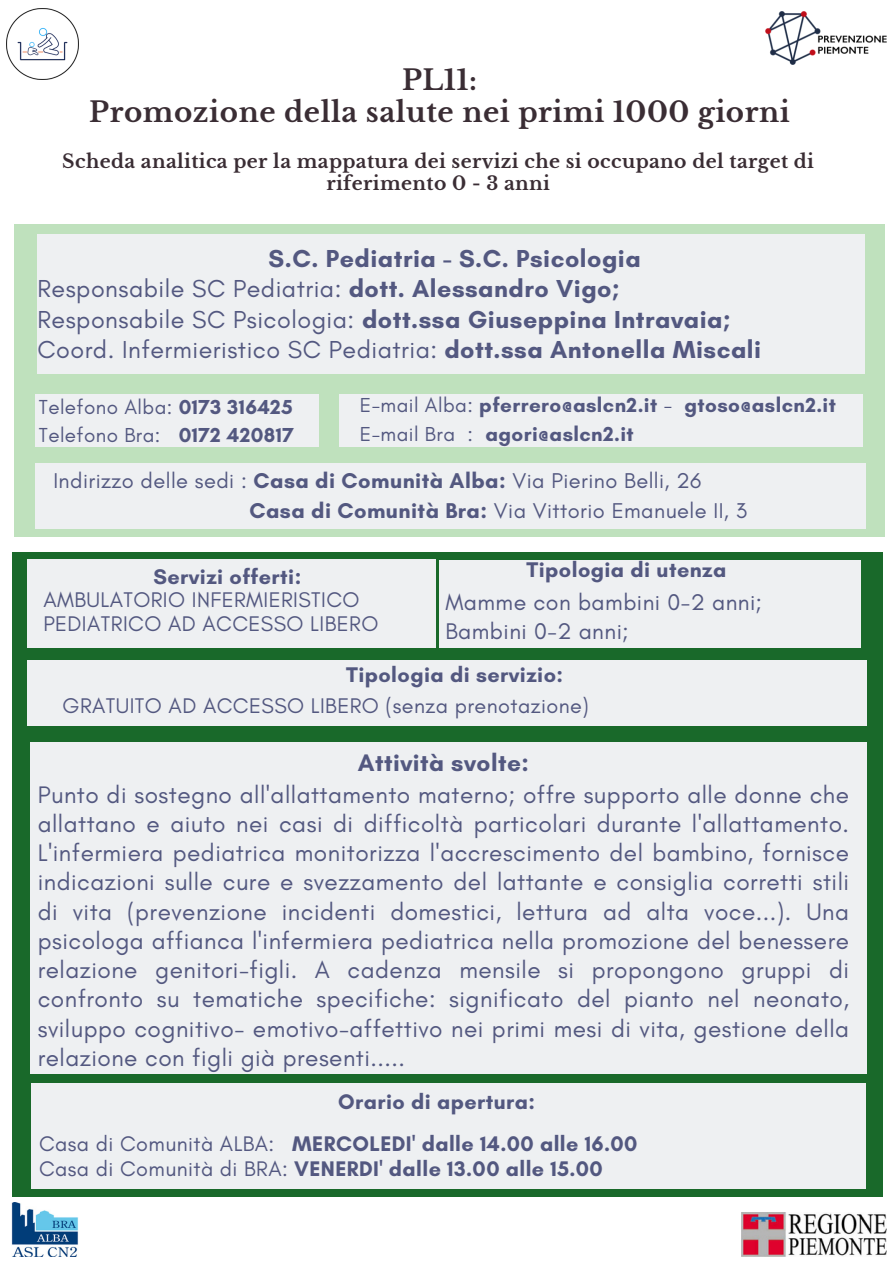
<style>
.page{position:relative;width:893px;height:1264px;background:#fff}
.page>*{position:absolute;margin:0;border:0;box-sizing:border-box;transform-origin:0 0}
.t1{font:700 27.75px "Libre Baskerville";letter-spacing:.02em;color:#3a2d34}
.t2{font:25.05px "Glacial Indifference";letter-spacing:.02em;color:#535880}
.t3{font:700 25.05px "Glacial Indifference";letter-spacing:.02em;color:#535880}
.t4{font:24.45px/29.2px "Glacial Indifference";letter-spacing:.02em;color:#535880;text-align:justify}
.t5{font:700 24.45px "Glacial Indifference";letter-spacing:.02em;color:#535880}
.t6{font:23.1px/29.2px "Glacial Indifference";letter-spacing:.02em;color:#535880}
.t7{font:21.75px "Glacial Indifference";letter-spacing:.02em;color:#535880}
.t8{font:21.6px/23.5px "Glacial Indifference";letter-spacing:.02em;color:#535880}
.t9{font:700 21.6px "Glacial Indifference";letter-spacing:.02em;color:#535880}
.t10{font:700 21.45px "Glacial Indifference";letter-spacing:.02em;color:#535880}
.t11{font:700 20.55px "Glacial Indifference";letter-spacing:.02em;color:#535880}
.t12{font:20.55px "Glacial Indifference";letter-spacing:.02em;color:#535880}
.t13{font:700 18.75px/21.3px "Libre Baskerville";letter-spacing:.02em;color:#3a2d34;text-align:center}
.s1{font-weight:700}
.s2{font-weight:400}
</style>
<div class="page">
<img style="left:765px;top:11px;width:122px;height:54px">
<div style="left:14px;top:224px;width:870px;height:312px;background:#bfe1bd"></div>
<div style="left:37px;top:234px;width:827px;height:140px;background:#eef0f2"></div>
<div style="left:36px;top:394px;width:283px;height:53px;background:#eef0f2"></div>
<div style="left:36px;top:463px;width:829px;height:65px;background:#eef0f2"></div>
<div style="left:12px;top:552px;width:870px;height:644px;background:#19692a"></div>
<div style="left:28px;top:559px;width:408px;height:89px;background:#eef0f2"></div>
<div style="left:30px;top:742px;width:836px;height:331px;background:#eef0f2"></div>
<div style="left:31px;top:1082px;width:834px;height:106px;background:#eef0f2"></div>
<img style="left:12px;top:1202px;width:66px;height:54px">
<div style="left:28px;top:660px;width:838px;height:65px;background:#eef0f2"></div>
<div style="left:439px;top:560px;width:422px;height:88px;background:#eef0f2"></div>
<div style="left:339px;top:394px;width:522px;height:53px;background:#eef0f2"></div>
<img style="left:7px;top:8px;width:72px;height:72px">
<img style="left:741px;top:1212px;width:145px;height:44px">
<p class="t1" style="left:402px;top:63px;width:77px">PL11:</p>
<p class="t1" style="left:89px;top:95px;width:702px">Promozione della salute nei primi 1000 giorni</p>
<p class="t13" style="left:62px;top:151px;width:753px">Scheda analitica per la mappatura dei servizi che si occupano del target di riferimento 0 - 3 anni</p>
<p class="t3" style="left:268px;top:243px;width:373px">S.C. Pediatria - S.C. Psicologia</p>
<p class="t2" style="left:37px;top:273px;width:583px">Responsabile SC Pediatria: <span class="s1">dott. Alessandro Vigo;</span></p>
<p class="t3" style="left:37px;top:304px;width:694px"><span class="s2">Responsabile SC Psicologia:</span> dott.ssa Giuseppina Intravaia;</p>
<p class="t2" style="left:37px;top:334px;width:725px">Coord. Infermieristico SC Pediatria: <span class="s1">dott.ssa Antonella Miscali</span></p>
<p class="t12" style="left:39px;top:394px;width:255px">Telefono Alba: <span class="s1">0173 316425</span></p>
<p class="t12" style="left:39px;top:422px;width:256px">Telefono Bra: <span class="s1">0172 420817</span></p>
<p class="t7" style="left:53px;top:467px;width:649px">Indirizzo delle sedi : <span class="s1">Casa di Comunità Alba:</span> Via Pierino Belli, 26</p>
<p class="t7" style="left:249px;top:498px;width:499px"><span class="s1">Casa di Comunità Bra:</span> Via Vittorio Emanuele II, 3</p>
<p class="t11" style="left:360px;top:393px;width:477px"><span class="s2">E-mail Alba:</span> pferrero@aslcn2.it <span class="s2">-</span> gtoso@aslcn2.it</p>
<p class="t11" style="left:360px;top:421px;width:275px"><span class="s2">E-mail Bra :</span> agori@aslcn2.it</p>
<p class="t9" style="left:153px;top:564px;width:149px">Servizi offerti:</p>
<p class="t8" style="left:43px;top:587px;width:336px">AMBULATORIO INFERMIERISTICO<br>PEDIATRICO AD ACCESSO LIBERO</p>
<p class="t9" style="left:526px;top:556px;width:201px">Tipologia di utenza</p>
<p class="t6" style="left:445px;top:587px;width:318px">Mamme con bambini 0-2 anni;<br>Bambini 0-2 anni;</p>
<p class="t9" style="left:346px;top:661px;width:218px">Tipologia di servizio:</p>
<p class="t8" style="left:62px;top:694px;width:528px">GRATUITO AD ACCESSO LIBERO (senza prenotazione)</p>
<p class="t5" style="left:358px;top:748px;width:173px">Attività svolte:</p>
<p class="t4" style="left:38px;top:779px;width:812px">Punto di sostegno all'allattamento materno; offre supporto alle donne che allattano e aiuto nei casi di difficoltà particolari durante l'allattamento.<br>L'infermiera pediatrica monitorizza l'accrescimento del bambino, fornisce indicazioni sulle cure e svezzamento del lattante e consiglia corretti stili di vita (prevenzione incidenti domestici, lettura ad alta voce...). Una psicologa affianca l'infermiera pediatrica nella promozione del benessere relazione genitori-figli. A cadenza mensile si propongono gruppi di confronto su tematiche specifiche: significato del pianto nel neonato, sviluppo cognitivo- emotivo-affettivo nei primi mesi di vita, gestione della relazione con figli già presenti.....</p>
<p class="t10" style="left:338px;top:1088px;width:198px">Orario di apertura:</p>
<p class="t10" style="left:39px;top:1130px;width:600px"><span class="s2">Casa di Comunità ALBA:</span> MERCOLEDI' dalle 14.00 alle 16.00</p>
<p class="t10" style="left:39px;top:1155px;width:565px"><span class="s2">Casa di Comunità di BRA:</span> VENERDI' dalle 13.00 alle 15.00</p>
</div>
